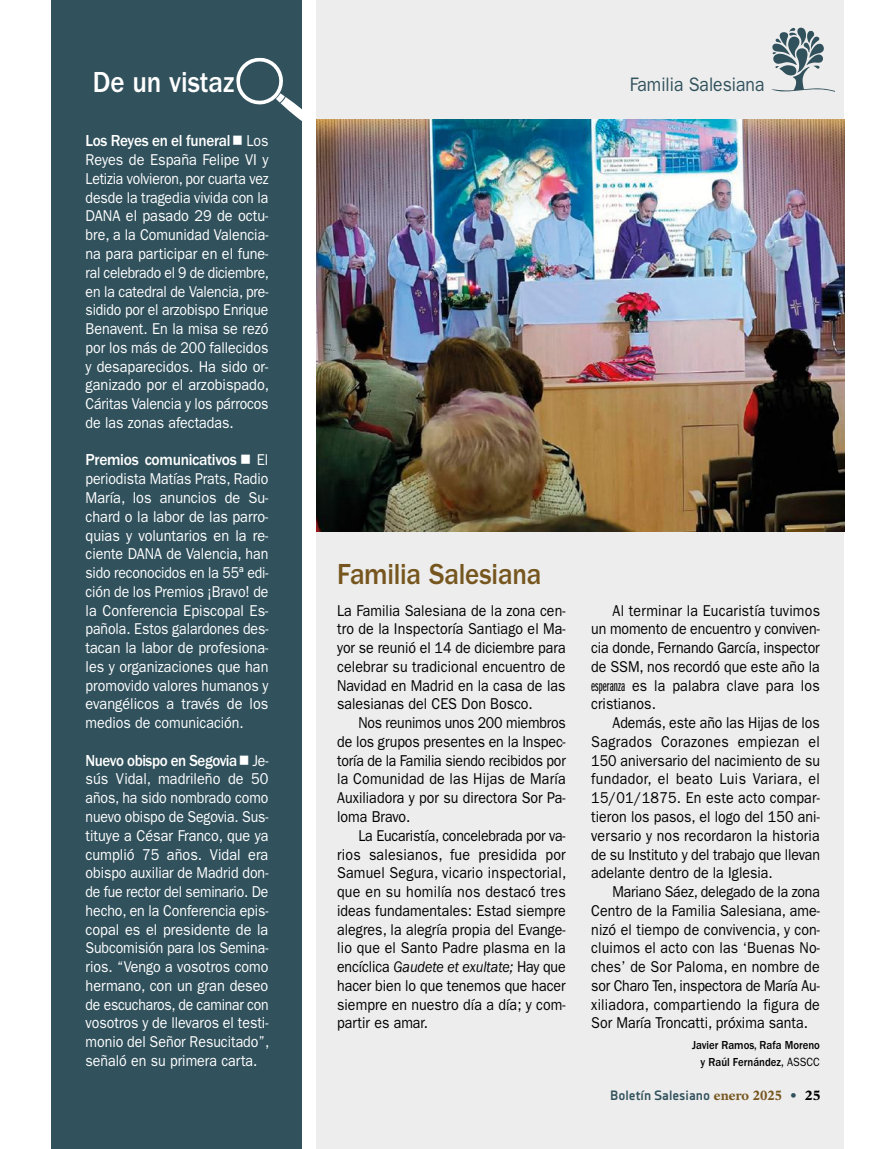
<style>
.page{position:relative;width:872px;height:1149px;background:#fff}
.page>*{position:absolute;margin:0;border:0;box-sizing:border-box;transform-origin:0 0}
.t1{font:500 30px "ITC Franklin Gothic Std";letter-spacing:-.01em;color:#76561e;scale:.9 1}
.t2{font:500 30px "ITC Franklin Gothic Std";color:#fff;scale:.9 1}
.t3{font:19.5px "ITC Franklin Gothic Std";color:#31515c;scale:.9 1}
.t4{font:500 16.5px "ITC Franklin Gothic Std";letter-spacing:-.02em;color:#fff;scale:.91 1}
.t5{font:500 16.5px "ITC Franklin Gothic Std";letter-spacing:-.02em;color:#fff;scale:.92 1}
.t6{font:500 16.5px "ITC Franklin Gothic Std";letter-spacing:-.02em;color:#fff;scale:.94 1}
.t7{font:15.75px/18.8px "ITC Franklin Gothic Std";color:#000;text-align:justify;scale:.89 1}
.t8{font:15.75px/18.8px "ITC Franklin Gothic Std";color:#fff;text-align:justify;scale:.92 1}
.t9{font:15.75px/18.8px "ITC Franklin Gothic Std";color:#fff;text-align:justify;scale:.89 1}
.t10{font:15.75px/18.8px "ITC Franklin Gothic Std";color:#000;text-align:justify;scale:.9 1}
.t11{font:700 13.5px "Decima Nova Pro";color:#31515c}
.t12{font:500 12px/16.5px "ITC Franklin Gothic Std";color:#000;text-align:right;scale:.9 1}
.s1{font-weight:400;font-size:15.75px}
.s2{font-style:italic}
.s3{font-family:"ITC Franklin Gothic Std Bk X Cp"}
.s4{font-weight:400}
.s5{font-family:"New Aster LT Std";color:#76561e}
.s6{font-family:"New Aster LT Std"}
.s7{font-family:"New Aster LT Std";color:#000}
</style>
<div class="page">
<div style="left:317px;top:0;width:527px;height:1148px;background:#ededed"></div>
<svg style="left:771px;top:28px;width:64px;height:64px"></svg>
<div style="left:51px;top:0;width:251px;height:1148px;background:#31515c"></div>
<svg style="left:236px;top:57px;width:66px;height:64px"></svg>
<img style="left:316px;top:119px;width:528px;height:412px">
<h1 class="t2" style="left:93px;top:65px;width:159px">De un vistaz</h1>
<p class="t3" style="left:630px;top:74px;width:151px">Familia Salesiana</p>
<p class="t5" style="left:86px;top:132px;width:200px">Los Reyes en el funeral■ <span class="s1">Los</span></p>
<p class="t8" style="left:86px;top:150px;width:201px">Reyes de España Felipe VI y Letizia volvieron, por cuarta vez desde la tragedia vivida con la DANA el pasado 29 de octu&shy;bre, a la Comunidad Valencia&shy;na para participar en el fune&shy;ral celebrado el 9 de diciembre, en la catedral de Valencia, pre&shy;sidido por el arzobispo Enrique Benavent. En la misa se rezó por los más de 200 fallecidos y desaparecidos. Ha sido or&shy;ganizado por el arzobispado, Cáritas Valencia y los párrocos de las zonas afectadas.</p>
<p class="t6" style="left:86px;top:450px;width:196px">Premios comunicativos ■ <span class="s1">El</span></p>
<p class="t9" style="left:86px;top:469px;width:207px">periodista Matías Prats, Radio María, los anuncios de Su&shy;chard o la labor de las parro&shy;quias y voluntarios en la re&shy;ciente DANA de Valencia, han sido reconocidos en la 55ª edi&shy;ción de los Premios ¡Bravo! de la Conferencia Episcopal Es&shy;pañola. Estos galardones des&shy;tacan la labor de profesiona&shy;les y organizaciones que han promovido valores humanos y evangélicos a través de los medios de comunicación.</p>
<p class="t4" style="left:86px;top:750px;width:202px">Nuevo obispo en Segovia■ <span class="s1">Je-</span></p>
<p class="t8" style="left:86px;top:769px;width:201px">sús Vidal, madrileño de 50 años, ha sido nombrado como nuevo obispo de Segovia. Sus&shy;tituye a César Franco, que ya cumplió 75 años. Vidal era obispo auxiliar de Madrid don&shy;de fue rector del seminario. De hecho, en la Conferencia epis&shy;copal es el presidente de la Subcomisión para los Semina&shy;rios. “Vengo a vosotros como hermano, con un gran deseo de escucharos, de caminar con vosotros y de llevaros el testi&shy;monio del Señor Resucitado”, señaló en su primera carta.</p>
<h1 class="t1" style="left:337px;top:557px;width:228px">Familia Salesiana</h1>
<p class="t10" style="left:337px;top:600px;width:255px">La Familia Salesiana de la zona cen&shy;tro de la Inspectoría Santiago el Ma&shy;yor se reunió el 14 de diciembre para celebrar su tradicional encuentro de Navidad en Madrid en la casa de las salesianas del CES Don Bosco.</p>
<p class="t7" style="left:337px;top:713px;width:258px;text-indent:21px">Nos reunimos unos 200 miembros de los grupos presentes en la Inspec&shy;toría de la Familia siendo recibidos por la Comunidad de las Hijas de María Auxiliadora y por su directora Sor Pa&shy;loma Bravo.</p>
<p class="t7" style="left:337px;top:825px;width:259px;text-indent:21px">La Eucaristía, concelebrada por va&shy;rios salesianos, fue presidida por Samuel Segura, vicario inspectorial, que en su homilía nos destacó tres ideas fundamentales: Estad siempre alegres, la alegría propia del Evange&shy;lio que el Santo Padre plasma en la encíclica <span class="s2">Gaudete et exultate;</span> Hay que hacer bien lo que tenemos que hacer siempre en nuestro día a día; y com&shy;partir es amar.</p>
<p class="t10" style="left:591px;top:600px;width:256px;text-indent:21px">Al terminar la Eucaristía tuvimos un momento de encuentro y conviven&shy;cia donde, Fernando García, inspector de SSM, nos recordó que este año la <span class="s3">esperanza</span> es la palabra clave para los cristianos.</p>
<p class="t7" style="left:591px;top:713px;width:258px;text-indent:21px">Además, este año las Hijas de los Sagrados Corazones empiezan el 150 aniversario del nacimiento de su fundador, el beato Luis Variara, el 15/01/1875. En este acto compar&shy;tieron los pasos, el logo del 150 ani&shy;versario y nos recordaron la historia de su Instituto y del trabajo que llevan adelante dentro de la Iglesia.</p>
<p class="t7" style="left:591px;top:882px;width:258px;text-indent:21px">Mariano Sáez, delegado de la zona Centro de la Familia Salesiana, ame&shy;nizó el tiempo de convivencia, y con&shy;cluimos el acto con las ‘Buenas No&shy;ches’ de Sor Paloma, en nombre de sor Charo Ten, inspectora de María Au&shy;xiliadora, compartiendo la figura de Sor María Troncatti, próxima santa.</p>
<p class="t12" style="left:692px;top:1036px;width:143px">Javier Ramos, Rafa Moreno y Raúl Fernández, <span class="s4">ASSCC</span></p>
<p class="t11" style="left:610px;top:1086px;width:212px">Boletín Salesiano <span class="s5">enero 2025</span> <span class="s6">•</span> <span class="s7">25</span></p>
</div>
